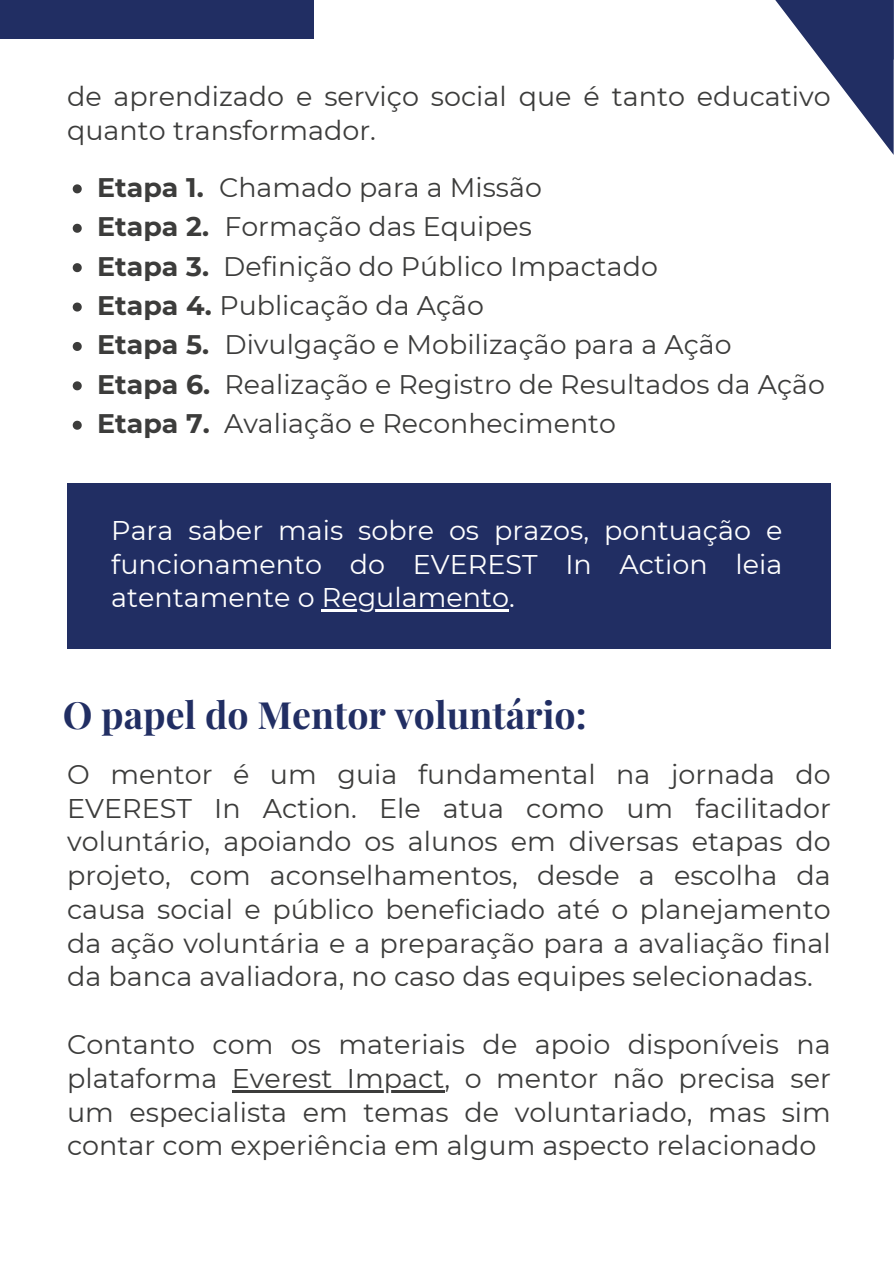
<style>
.page{position:relative;width:894px;height:1264px;background:#fff}
.page>*{position:absolute;margin:0;border:0;box-sizing:border-box;transform-origin:0 0}
.t1{font:700 37.5px "Playfair Display";color:#212e63}
.t2{font:27px/33.8px "Montserrat";color:#3c3c3b}
.t3{font:27px/33.8px "Montserrat";color:#fff;text-align:justify}
.t4{font:26.85px "Montserrat";color:#3c3c3b}
.t5{font:700 26.85px "Montserrat";color:#3c3c3b}
.s1{font-weight:700}
</style>
<div class="page">
<div style="left:0;top:0;width:313px;height:39px;background:#212e63"></div>
<svg style="left:775px;top:0;width:118px;height:154px"></svg>
<div style="left:67px;top:483px;width:763px;height:165px;background:#212e63"></div>
<svg style="left:73px;top:184px;width:9px;height:9px"></svg>
<svg style="left:73px;top:224px;width:9px;height:9px"></svg>
<svg style="left:73px;top:263px;width:9px;height:9px"></svg>
<svg style="left:73px;top:302px;width:9px;height:9px"></svg>
<svg style="left:73px;top:342px;width:9px;height:9px"></svg>
<svg style="left:73px;top:381px;width:9px;height:9px"></svg>
<svg style="left:73px;top:421px;width:9px;height:9px"></svg>
<hr style="left:322px;top:609px;width:187px;height:3px;background:#fff">
<hr style="left:232px;top:1089px;width:212px;height:3px;background:#3c3c3b">
<p class="t2" style="left:67px;top:80px;width:765px">de aprendizado e serviço social que é tanto educativo quanto transformador.</p>
<p class="t4" style="left:97px;top:171px;width:446px"><span class="s1">Etapa 1.</span> Chamado para a Missão</p>
<p class="t4" style="left:97px;top:210px;width:436px"><span class="s1">Etapa 2.</span> Formação das Equipes</p>
<p class="t4" style="left:97px;top:249px;width:562px"><span class="s1">Etapa 3.</span> Definição do Público Impactado</p>
<p class="t4" style="left:97px;top:289px;width:388px"><span class="s1">Etapa 4.</span> Publicação da Ação</p>
<p class="t4" style="left:97px;top:328px;width:636px"><span class="s1">Etapa 5.</span> Divulgação e Mobilização para a Ação</p>
<p class="t4" style="left:97px;top:368px;width:729px"><span class="s1">Etapa 6.</span> Realização e Registro de Resultados da Ação</p>
<p class="t5" style="left:97px;top:407px;width:114px">Etapa 7.</p>
<p class="t4" style="left:224px;top:407px;width:393px">Avaliação e Reconhecimento</p>
<h1 class="t3" style="left:111px;top:513px;width:672px">Para saber mais sobre os prazos, pontuação e funcionamento do EVEREST In Action leia atentamente o Regulamento.</h1>
<p class="t1" style="left:63px;top:688px;width:525px">O papel do Mentor voluntário:</p>
<p class="t2" style="left:67px;top:757px;width:765px;text-align:justify">O mentor é um guia fundamental na jornada do EVEREST In Action. Ele atua como um facilitador voluntário, apoiando os alunos em diversas etapas do projeto, com aconselhamentos, desde a escolha da causa social e público beneficiado até o planejamento da ação voluntária e a preparação para a avaliação final da banca avaliadora, no caso das equipes selecionadas.</p>
<p class="t2" style="left:67px;top:1027px;width:765px">Contanto com os materiais de apoio disponíveis na plataforma</p>
<p class="t2" style="left:67px;top:1061px;width:765px;text-align:justify;text-indent:165px">Everest Impact, o mentor não precisa ser um especialista em temas de voluntariado, mas sim contar com experiência em algum aspecto relacionado</p>
</div>
